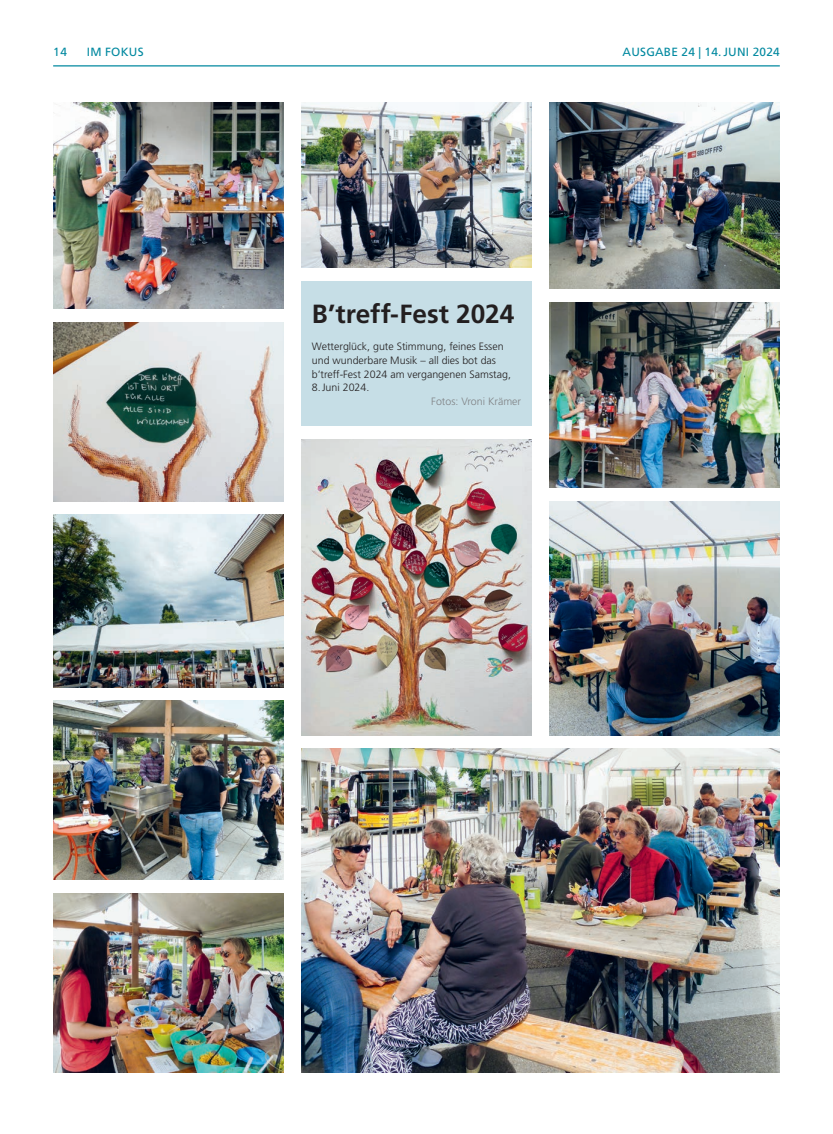
<style>
.page{position:relative;width:833px;height:1134px;background:#fff}
.page>*{position:absolute;margin:0;border:0;box-sizing:border-box;transform-origin:0 0}
.t1{font:700 26.25px "Frutiger LT Std";letter-spacing:-.005em;color:#231f20}
.t2{font:11.88px "Frutiger LT Std";letter-spacing:.02em;color:#0289a0}
.t3{font:300 10.62px/13.8px "Frutiger LT Std";color:#231f20}
.t4{font:300 10.62px "Frutiger LT Std";color:#808285}
</style>
<div class="page">
<hr style="left:53px;top:65px;width:727px;height:1px;background:#0289a0">
<div style="left:301px;top:281px;width:230px;height:145px;background:#c6dee6"></div>
<img style="left:53px;top:103px;width:230px;height:206px">
<img style="left:549px;top:103px;width:231px;height:185px">
<img style="left:301px;top:103px;width:230px;height:165px">
<img style="left:549px;top:302px;width:231px;height:186px">
<img style="left:53px;top:701px;width:230px;height:178px">
<img style="left:53px;top:514px;width:230px;height:173px">
<img style="left:53px;top:323px;width:230px;height:178px">
<img style="left:301px;top:749px;width:479px;height:323px">
<img style="left:549px;top:501px;width:231px;height:234px">
<img style="left:53px;top:893px;width:230px;height:179px">
<img style="left:301px;top:439px;width:230px;height:296px">
<p class="t2" style="left:53px;top:45px;width:15px">14</p>
<p class="t2" style="left:87px;top:45px;width:58px">IM FOKUS</p>
<p class="t2" style="left:622px;top:45px;width:18px">AUSGABE</p>
<p class="t2" style="left:681px;top:45px;width:55px">24 | 14.JUNI</p>
<p class="t2" style="left:752px;top:45px;width:29px">2024</p>
<h1 class="t1" style="left:312px;top:298px;width:204px">B’treff-Fest 2024</h1>
<p class="t3" style="left:312px;top:340px;width:200px">Wetterglück, gute Stimmung, feines Essen und wunderbare Musik – all dies bot das b’treff-Fest 2024 am vergangenen Samstag, 8.Juni 2024.</p>
<p class="t4" style="left:431px;top:395px;width:91px">Fotos: Vroni Krämer</p>
</div>
